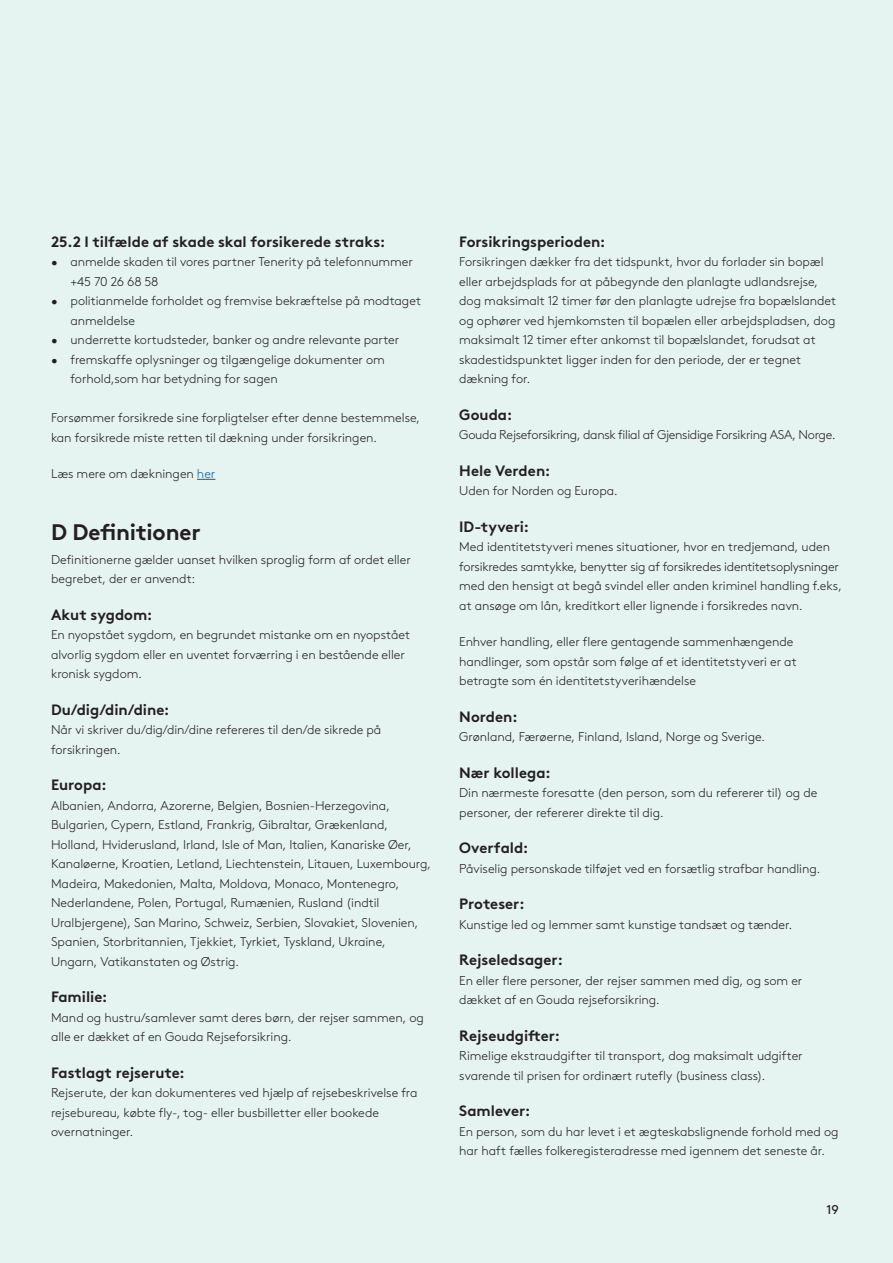
<style>
.page{position:relative;width:893px;height:1263px;background:#e5f3f1}
.page>*{position:absolute;margin:0;border:0;box-sizing:border-box;transform-origin:0 0}
.t1{font:700 22.5px "Gjen Brown OT";letter-spacing:-.01em;color:#231f20}
.t2{font:15px "Gjen Brown OT Bold Alt";color:#231f20}
.t3{font:300 12.75px/19.5px "Gjen Brown OT";color:#231f20}
.t4{font:300 12.75px "Gjen Brown OT";letter-spacing:-.025em;color:#231f20}
.t5{font:12.75px "Gjen Brown OT";color:#231f20}
.s1{color:#175d9e}
</style>
<div class="page">
<svg style="left:197px;top:479px;width:18px;height:1px"></svg>
<p class="t2" style="left:51px;top:229px;width:336px">25.2 I tilfælde af skade skal forsikerede straks:</p>
<p class="t3" style="left:71px;top:251px;width:344px;text-indent:-19px">• anmelde skaden til vores partner Tenerity på telefonnummer +45 70 26 68 58</p>
<p class="t3" style="left:71px;top:290px;width:352px;text-indent:-19px">• politianmelde forholdet og fremvise bekræftelse på modtaget anmeldelse</p>
<p class="t3" style="left:51px;top:329px;width:350px">• underrette kortudsteder, banker og andre relevante parter</p>
<p class="t3" style="left:71px;top:348px;width:316px;text-indent:-19px">• fremskaffe oplysninger og tilgængelige dokumenter om forhold,som har betydning for sagen</p>
<p class="t3" style="left:51px;top:407px;width:371px">Forsømmer forsikrede sine forpligtelser efter denne bestemmelse, kan forsikrede miste retten til dækning under forsikringen.</p>
<p class="t3" style="left:51px;top:463px;width:166px">Læs mere om dækningen <span class="s1">her</span></p>
<h1 class="t1" style="left:51px;top:514px;width:151px">D Definitioner</h1>
<p class="t3" style="left:51px;top:549px;width:361px">Definitionerne gælder uanset hvilken sproglig form af ordet eller begrebet, der er anvendt:</p>
<p class="t2" style="left:51px;top:602px;width:103px">Akut sygdom:</p>
<p class="t3" style="left:51px;top:624px;width:361px">En nyopstået sygdom, en begrundet mistanke om en nyopstået alvorlig sygdom eller en uventet forværring i en bestående eller kronisk sygdom.</p>
<p class="t2" style="left:51px;top:697px;width:120px">Du/dig/din/dine:</p>
<p class="t3" style="left:51px;top:719px;width:332px">Når vi skriver du/dig/din/dine refereres til den/de sikrede på forsikringen.</p>
<p class="t2" style="left:51px;top:773px;width:57px">Europa:</p>
<p class="t3" style="left:51px;top:795px;width:382px">Albanien, Andorra, Azorerne, Belgien, Bosnien-Herzegovina, Bulgarien, Cypern, Estland, Frankrig, Gibraltar, Grækenland, Holland, Hviderusland, Irland, Isle of Man, Italien, Kanariske Øer, Kanaløerne, Kroatien, Letland, Liechtenstein, Litauen, Luxembourg, Madeira, Makedonien, Malta, Moldova, Monaco, Montenegro, Nederlandene, Polen, Portugal, Rumænien, Rusland (indtil Uralbjergene), San Marino, Schweiz, Serbien, Slovakiet, Slovenien, Spanien, Storbritannien, Tjekkiet, Tyrkiet, Tyskland, Ukraine, Ungarn, Vatikanstaten og Østrig.</p>
<p class="t2" style="left:51px;top:985px;width:58px">Familie:</p>
<p class="t3" style="left:51px;top:1007px;width:374px">Mand og hustru/samlever samt deres børn, der rejser sammen, og alle er dækket af en Gouda Rejseforsikring.</p>
<p class="t2" style="left:51px;top:1060px;width:135px">Fastlagt rejserute:</p>
<p class="t3" style="left:51px;top:1082px;width:368px">Rejserute, der kan dokumenteres ved hjælp af rejsebeskrivelse fra rejsebureau, købte fly-, tog- eller busbilletter eller bookede overnatninger.</p>
<p class="t2" style="left:459px;top:229px;width:148px">Forsikringsperioden:</p>
<p class="t3" style="left:459px;top:251px;width:379px">Forsikringen dækker fra det tidspunkt, hvor du forlader sin bopæl eller arbejdsplads for at påbegynde den planlagte udlandsrejse, dog maksimalt 12 timer før den planlagte udrejse fra bopælslandet og ophører ved hjemkomsten til bopælen eller arbejdspladsen, dog maksimalt 12 timer efter ankomst til bopælslandet, forudsat at skadestidspunktet ligger inden for den periode, der er tegnet dækning for.</p>
<p class="t2" style="left:459px;top:402px;width:55px">Gouda:</p>
<p class="t4" style="left:459px;top:425px;width:378px">Gouda Rejseforsikring, dansk filial af Gjensidige Forsikring ASA, Norge.</p>
<p class="t2" style="left:459px;top:458px;width:93px">Hele Verden:</p>
<p class="t3" style="left:459px;top:480px;width:160px">Uden for Norden og Europa.</p>
<p class="t2" style="left:459px;top:514px;width:71px">ID-tyveri:</p>
<p class="t3" style="left:459px;top:536px;width:384px">Med identitetstyveri menes situationer, hvor en tredjemand, uden forsikredes samtykke, benytter sig af forsikredes identitetsoplysninger med den hensigt at begå svindel eller anden kriminel handling f.eks, at ansøge om lån, kreditkort eller lignende i forsikredes navn.</p>
<p class="t3" style="left:459px;top:631px;width:339px">Enhver handling, eller flere gentagende sammenhængende handlinger, som opstår som følge af et identitetstyveri er at betragte som én identitetstyverihændelse</p>
<p class="t2" style="left:459px;top:704px;width:60px">Norden:</p>
<p class="t3" style="left:459px;top:726px;width:307px">Grønland, Færøerne, Finland, Island, Norge og Sverige.</p>
<p class="t2" style="left:459px;top:760px;width:93px">Nær kollega:</p>
<p class="t3" style="left:459px;top:782px;width:360px">Din nærmeste foresatte (den person, som du refererer til) og de personer, der refererer direkte til dig.</p>
<p class="t2" style="left:459px;top:836px;width:71px">Overfald:</p>
<p class="t3" style="left:459px;top:857px;width:363px">Påviselig personskade tilføjet ved en forsætlig strafbar handling.</p>
<p class="t2" style="left:459px;top:892px;width:67px">Proteser:</p>
<p class="t3" style="left:459px;top:913px;width:335px">Kunstige led og lemmer samt kunstige tandsæt og tænder.</p>
<p class="t2" style="left:459px;top:948px;width:105px">Rejseledsager:</p>
<p class="t3" style="left:459px;top:969px;width:345px">En eller flere personer, der rejser sammen med dig, og som er dækket af en Gouda rejseforsikring.</p>
<p class="t2" style="left:459px;top:1023px;width:102px">Rejseudgifter:</p>
<p class="t3" style="left:459px;top:1045px;width:345px">Rimelige ekstraudgifter til transport, dog maksimalt udgifter svarende til prisen for ordinært rutefly (business class).</p>
<p class="t2" style="left:459px;top:1099px;width:73px">Samlever:</p>
<p class="t3" style="left:459px;top:1121px;width:381px">En person, som du har levet i et ægteskabslignende forhold med og har haft fælles folkeregisteradresse med igennem det seneste år.</p>
<p class="t5" style="left:827px;top:1200px;width:14px">19</p>
</div>
